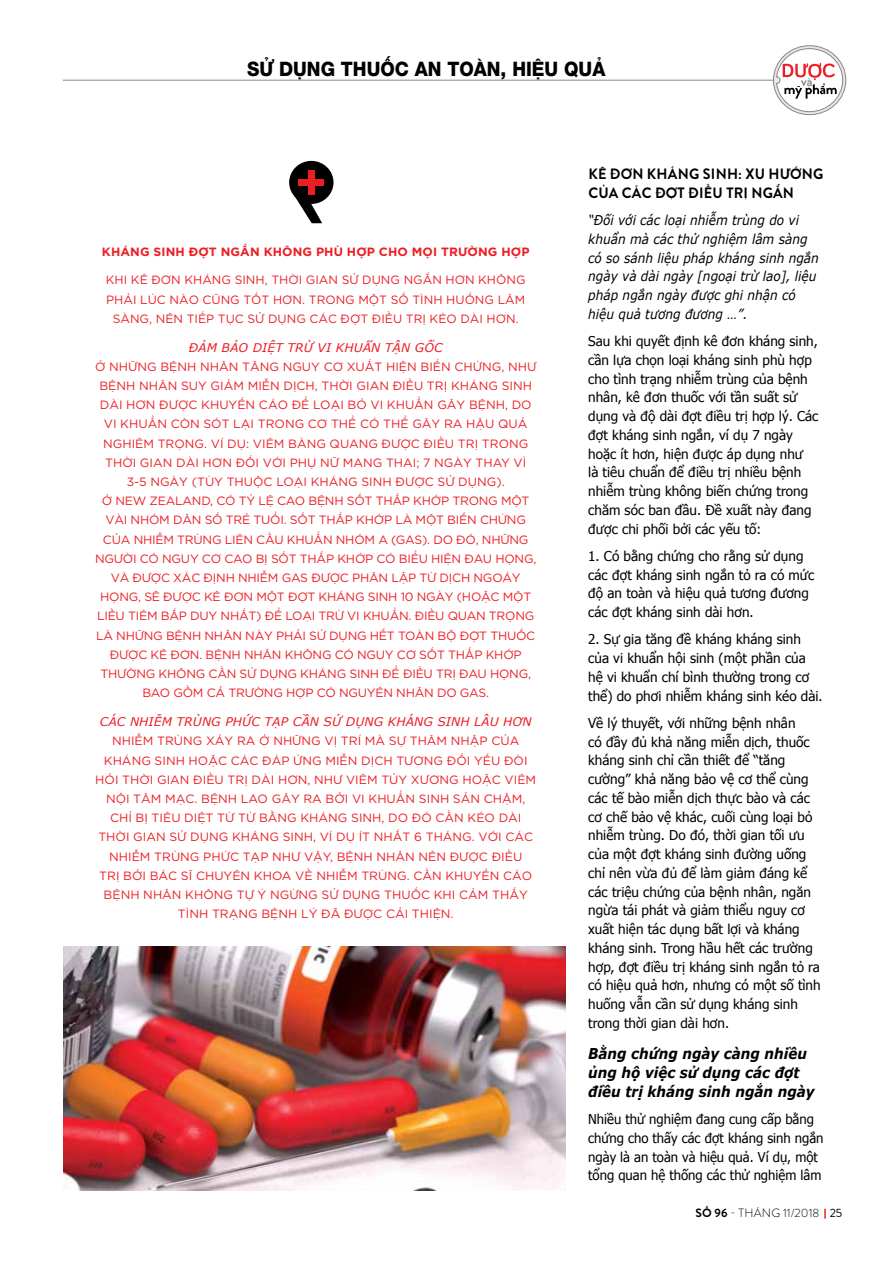
<style>
.page{position:relative;width:893px;height:1263px;background:#fff}
.page>*{position:absolute;margin:0;border:0;box-sizing:border-box;transform-origin:0 0}
.t1{font:500 19.95px "Dep Helvetica";color:#000;scale:.93 1}
.t2{font:italic 700 15px/18.8px "Verdana";color:#000;scale:.9 1}
.t3{font:700 15px/18.8px "DO Brandon Grotesque";letter-spacing:.015em;color:#000;scale:.96 1}
.t4{font:13.5px/18.8px "Tahoma";color:#000}
.t5{font:italic 13.5px/18.8px "Verdana";color:#000;scale:.9 1}
.t6{font:12px/19.2px "Gotham Vnu";letter-spacing:-.02em;color:#ed1d24;text-align:center}
.t7{font:12px/19.2px "Gotham Vnu";color:#ed1d24;text-align:center}
.t8{font:italic 12px "Verdana";letter-spacing:.01em;color:#ed1d24}
.t9{font:700 12px "Gotham Vnu";letter-spacing:.01em;color:#ed1d24}
.t10{font:300 12px "DO Brandon Grotesque";letter-spacing:.01em;color:#000}
.s1{font-weight:700}
.s2{font-weight:400}
</style>
<div class="page">
<svg style="left:824px;top:1209px;width:2px;height:9px"></svg>
<hr style="left:63px;top:80px;width:711px;height:1px;background:#939598">
<svg style="left:773px;top:45px;width:73px;height:70px"></svg>
<svg style="left:776px;top:48px;width:67px;height:64px"></svg>
<div style="left:289px;top:161px;width:45px;height:43px;background:#000;border-radius:50%"></div>
<svg style="left:295px;top:197px;width:27px;height:26px"></svg>
<div style="left:308px;top:170px;width:6px;height:25px;background:#ed1d24"></div>
<div style="left:299px;top:180px;width:25px;height:6px;background:#ed1d24"></div>
<img style="left:64px;top:946px;width:502px;height:245px">
<h1 class="t1" style="left:247px;top:55px;width:387px">SỬ DỤNG THUỐC AN TOÀN, HIỆU QUẢ</h1>
<p class="t9" style="left:102px;top:242px;width:429px">KHÁNG SINH ĐỢT NGẮN KHÔNG PHÙ HỢP CHO MỌI TRƯỜNG HỢP</p>
<p class="t7" style="left:106px;top:270px;width:421px">KHI KÊ ĐƠN KHÁNG SIN H, THỜI GIAN SỬ DỤNG NGẮN HƠN KHÔNG<br>PHẢI LÚC NÀO CŨNG TỐT HƠN . TRONG MỘT SỐ TÌN H HUỐNG LÂM<br>SÀNG, N ÊN TIẾP TỤC SỬ DỤNG CÁC ĐỢT ĐIỀU TRỊ KÉO DÀI HƠN.</p>
<p class="t8" style="left:189px;top:339px;width:255px">Đảm bảo diệt trừ vi khuẩn tận gốc</p>
<p class="t6" style="left:95px;top:356px;width:443px">Ở N HỮNG BỆN H N HÂN TĂNG NGUY CƠ XUẤT HIỆN BIẾN CHỨNG, N HƯ BỆN H N HÂN SUY GIẢM MIỄN DỊCH, THỜI GIAN ĐIỀU TRỊ KHÁNG SIN H DÀI HƠN ĐƯỢC KHUYẾN CÁO ĐỂ LOẠI BỎ VI KHUẨN GÂY BỆN H, DO VI KHUẨN CÒN SÓT LẠI TRONG CƠ THỂ CÓ THỂ GÂY RA HẬU QUẢ NGHIÊM TRỌNG. VÍ DỤ: VIÊM BÀNG QUANG ĐƯỢC ĐIỀU TRỊ TRONG THỜI GIAN DÀI HƠN ĐỐI VỚI PHỤ N Ữ MANG THAI; 7 NGÀY THAY VÌ 3-5 NGÀY (TÙY THUỘC LOẠI KHÁNG SIN H ĐƯỢC SỬ DỤNG).<br>Ở NEW ZEALAND, CÓ TỶ LỆ CAO BỆN H SỐT THẤP KHỚP TRONG MỘT VÀI N HÓM DÂN SỐ TRẺ TUỔI. SỐT THẤP KHỚP LÀ MỘT BIẾN CHỨNG CỦA N HIỄM TRÙNG LIÊN CẦU KHUẨN N HÓM A (GAS). DO ĐÓ, N HỮNG NGƯỜI CÓ NGUY CƠ CAO BỊ SỐT THẤP KHỚP CÓ BIỂU HIỆN ĐAU HỌNG, VÀ ĐƯỢC XÁC ĐỊN H N HIỄM GAS ĐƯỢC PHÂN LẬP TỪ D ỊCH NGOÁY HỌNG, SẼ ĐƯỢC KÊ ĐƠN MỘT ĐỢT KHÁNG SIN H 10 NGÀY (HOẶC MỘT LIỀU TIÊM BẮP DUY N HẤT) ĐỂ LOẠI TRỪ VI KHUẨN. ĐIỀU QUAN TRỌNG LÀ N HỮNG BỆN H N HÂN NÀY PHẢI SỬ DỤNG HẾT TOÀN BỘ ĐỢT THUỐC ĐƯỢC KÊ ĐƠN . BỆN H N HÂN KHÔNG CÓ NGUY CƠ SỐT THẤP KHỚP THƯỜNG KHÔNG CẦN SỬ DỤNG KHÁNG SIN H ĐỂ ĐIỀU TRỊ ĐAU HỌNG, BAO GỒM CẢ TRƯỜNG HỢP CÓ NGUYÊN N HÂN DO GAS.</p>
<p class="t8" style="left:100px;top:713px;width:433px">Các nhiễm trùng phức tạp cần sử dụng kháng sinh lâu hơn</p>
<p class="t7" style="left:95px;top:730px;width:442px">NHIỄM TRÙNG XẢY RA Ở N HỮNG VỊ TRÍ MÀ SỰ THÂM N HẬP CỦA KHÁNG SIN H HOẶC CÁC ĐÁP ỨNG MIỄN D ỊCH TƯƠNG ĐỐI YẾU ĐÒI HỎI THỜI GIAN ĐIỀU TRỊ DÀI HƠN, N HƯ VIÊM TỦY XƯƠNG HOẶC VIÊM NỘI TÂM MẠC. BỆN H LAO GÂY RA BỞI VI KHUẨN SIN H SẢN CHẬM, CHỈ BỊ TIÊU D IỆT TỪ TỪ BẰNG KHÁNG SIN H, DO ĐÓ CẦN KÉO DÀI THỜI GIAN SỬ DỤNG KHÁNG SIN H, VÍ DỤ ÍT N HẤT 6 THÁNG. VỚI CÁC N HIỄM TRÙNG PHỨC TẠP N HƯ VẬY, BỆN H N HÂN N ÊN ĐƯỢC ĐIỀU<br>TRỊ BỞI BÁC SĨ CHUYÊN KHOA VỀ N HIỄM TRÙNG. CẦN KHUYẾN CÁO BỆN H N HÂN KHÔNG TỰ Ý NGỪNG SỬ DỤNG THUỐC KHI CẢM THẤY TÌN H TRẠNG BỆN H LÝ ĐÃ ĐƯỢC CẢI THIỆN.</p>
<p class="t3" style="left:588px;top:165px;width:246px">KÊ ĐƠN KHÁNG SINH: XU HƯỚNG<br>CỦA CÁC ĐỢT ĐIỀU TRỊ NGẮN</p>
<p class="t5" style="left:588px;top:211px;width:258px">“Đối với các loại nhiễm trùng do vi khuẩn mà các thử nghiệm lâm sàng có so sánh liệu pháp kháng sinh ngắn ngày và dài ngày [ngoại trừ lao], liệu pháp ngắn ngày được ghi nhận có hiệu quả tương đương …”.</p>
<p class="t4" style="left:588px;top:331px;width:232px">Sau khi quyết định kê đơn kháng sinh, cần lựa chọn loại kháng sinh phù hợp cho tình trạng nhiễm trùng của bệnh nhân, kê đơn thuốc với tần suất sử dụng và độ dài đợt điều trị hợp lý. Các đợt kháng sinh ngắn, ví dụ 7 ngày hoặc ít hơn, hiện được áp dụng như<br>là tiêu chuẩn để điều trị nhiều bệnh nhiễm trùng không biến chứng trong chăm sóc ban đầu. Đề xuất này đang được chi phối bởi các yếu tố:</p>
<p class="t4" style="left:588px;top:546px;width:228px">1. Có bằng chứng cho rằng sử dụng các đợt kháng sinh ngắn tỏ ra có mức độ an toàn và hiệu quả tương đương các đợt kháng sinh dài hơn.</p>
<p class="t4" style="left:588px;top:629px;width:236px">2. Sự gia tăng đề kháng kháng sinh của vi khuẩn hội sinh (một phần của hệ vi khuẩn chí bình thường trong cơ thể) do phơi nhiễm kháng sinh kéo dài.</p>
<p class="t4" style="left:588px;top:713px;width:234px">Về lý thuyết, với những bệnh nhân<br>có đầy đủ khả năng miễn dịch, thuốc kháng sinh chỉ cần thiết để “tăng cường” khả năng bảo vệ cơ thể cùng các tế bào miễn dịch thực bào và các cơ chế bảo vệ khác, cuối cùng loại bỏ nhiễm trùng. Do đó, thời gian tối ưu của một đợt kháng sinh đường uống chỉ nên vừa đủ để làm giảm đáng kể các triệu chứng của bệnh nhân, ngăn ngừa tái phát và giảm thiểu nguy cơ xuất hiện tác dụng bất lợi và kháng kháng sinh. Trong hầu hết các trường hợp, đợt điều trị kháng sinh ngắn tỏ ra có hiệu quả hơn, nhưng có một số tình huống vẫn cần sử dụng kháng sinh trong thời gian dài hơn.</p>
<p class="t2" style="left:588px;top:1044px;width:253px">Bằng chứng ngày càng nhiều ủng hộ việc sử dụng các đợt điều trị kháng sinh ngắn ngày</p>
<p class="t4" style="left:588px;top:1109px;width:237px">Nhiều thử nghiệm đang cung cấp bằng chứng cho thấy các đợt kháng sinh ngắn ngày là an toàn và hiệu quả. Ví dụ, một tổng quan hệ thống các thử nghiệm lâm</p>
<p class="t10" style="left:696px;top:1205px;width:148px"><span class="s1">SỐ 96</span> - tháng 11/2018 <span class="s2">25</span></p>
</div>
